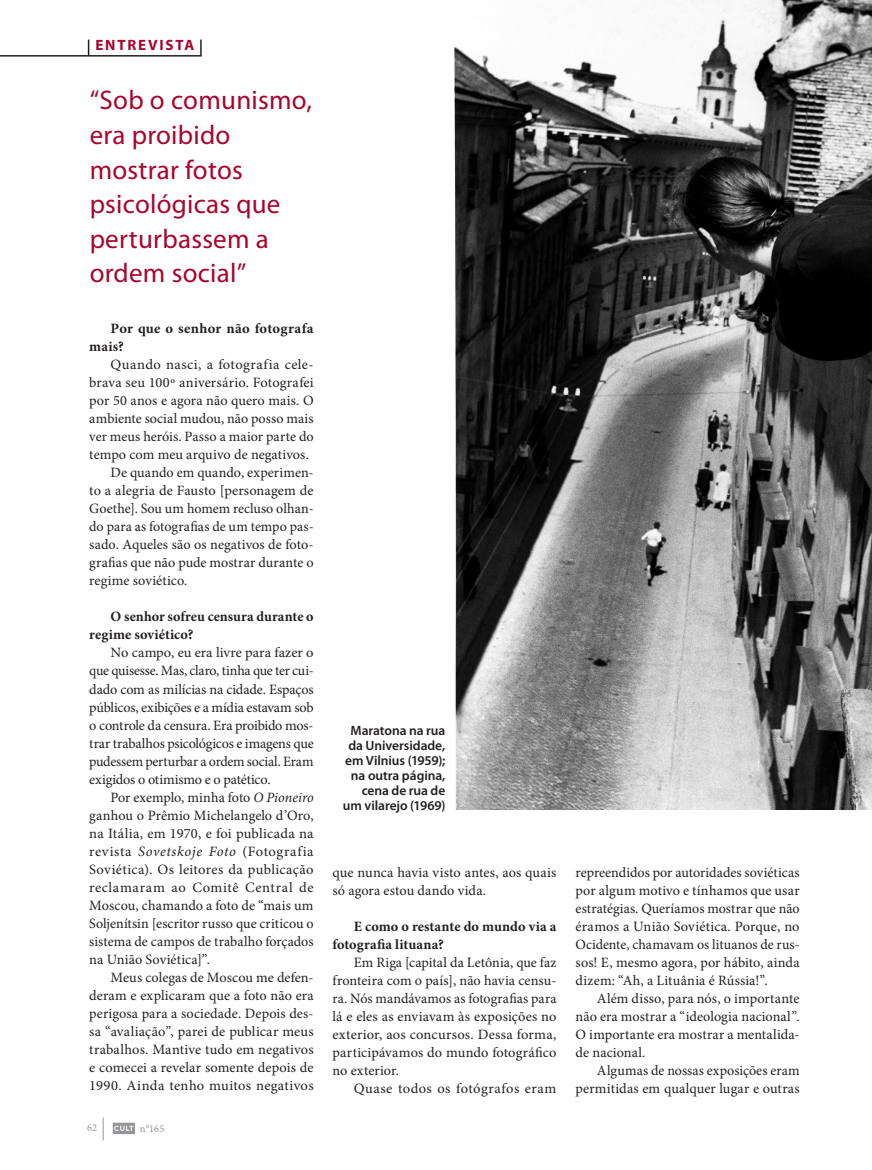
<style>
.page{position:relative;width:872px;height:1170px;background:#fff}
.page>*{position:absolute;margin:0;border:0;box-sizing:border-box;transform-origin:0 0}
._0_olho{font:27px/34.5px "Myriad Pro";letter-spacing:.01em;color:#a7052d}
.t1{font:700 15px "Myriad Pro";letter-spacing:.12em;color:#a7052d}
._0_entrevista_pong{font:14.25px/18px "Minion Pro";letter-spacing:.005em;color:#231f20;text-align:justify}
._0_entrevista_ping{font:700 14.25px/18px "Minion Pro";letter-spacing:.01em;color:#231f20}
._0_entrevista_pong-2{font:14.25px "Minion Pro";letter-spacing:.03em;color:#231f20}
._0_legenda{font:600 13.5px/15px "Myriad Pro";letter-spacing:-.005em;color:#231f20}
.t2{font:10.5px "Minion Pro";color:#939598}
.s1{font-style:italic}
</style>
<div class="page">
<svg style="left:113px;top:1122px;width:22px;height:11px"></svg>
<svg style="left:103px;top:1117px;width:1px;height:23px"></svg>
<hr style="left:0;top:55px;width:202px;height:2px;background:#231f20">
<svg style="left:88px;top:40px;width:1px;height:15px"></svg>
<svg style="left:200px;top:40px;width:2px;height:16px"></svg>
<img style="left:454px;top:0;width:418px;height:809px">
<p class="t1" style="left:95px;top:35px;width:100px">ENTREVISTA</p>
<p class="_0_olho" style="left:90px;top:83px;width:224px">“Sob o comunismo, era proibido mostrar fotos psicológicas que perturbassem a ordem social”</p>
<p class="_0_entrevista_ping" style="left:89px;top:319px;width:226px;text-indent:21px">Por que o senhor não fotografa mais?</p>
<p class="_0_entrevista_pong" style="left:89px;top:356px;width:226px;text-indent:21px">Quando nasci, a fotografia cele&shy;brava seu 100º aniversário. Fotografei por 50 anos e agora não quero mais. O ambiente social mudou, não posso mais ver meus heróis. Passo a maior parte do tempo com meu arquivo de negativos.</p>
<p class="_0_entrevista_pong" style="left:89px;top:464px;width:226px;text-indent:21px">De quando em quando, experimen&shy;to a alegria de Fausto [personagem de Goethe]. Sou um homem recluso olhan&shy;do para as fotografias de um tempo pas&shy;sado. Aqueles são os negativos de foto&shy;grafias que não pude mostrar durante o regime soviético.</p>
<p class="_0_entrevista_ping" style="left:89px;top:607px;width:226px;text-indent:21px">O senhor sofreu censura durante o regime soviético?</p>
<p class="_0_entrevista_pong" style="left:89px;top:644px;width:226px;text-indent:21px">No campo, eu era livre para fazer o que quisesse. Mas, claro, tinha que ter cui&shy;dado com as milícias na cidade. Espaços públicos, exibições e a mídia estavam sob o controle da censura. Era proibido mos&shy;trar trabalhos psicológicos e imagens que pudessem perturbar a ordem social. Eram exigidos o otimismo e o patético.</p>
<p class="_0_entrevista_pong" style="left:89px;top:788px;width:226px;text-indent:21px">Por exemplo, minha foto <span class="s1">O Pioneiro </span>ganhou o Prêmio Michelangelo d’Oro, na Itália, em 1970, e foi publicada na revista <span class="s1">Sovetskoje Foto</span> (Fotografia Soviética). Os leitores da publicação reclamaram ao Comitê Central de Moscou, chamando a foto de “mais um Soljenítsin [escritor russo que criticou o sistema de campos de trabalho forçados na União Soviética]”.</p>
<p class="_0_entrevista_pong" style="left:89px;top:968px;width:226px;text-indent:21px">Meus colegas de Moscou me defen&shy;deram e explicaram que a foto não era perigosa para a sociedade. Depois des&shy;sa “avaliação”, parei de publicar meus trabalhos. Mantive tudo em negativos e comecei a revelar somente depois de 1990. Ainda tenho muitos negativos</p>
<p class="t2" style="left:87px;top:1120px;width:12px">62</p>
<p class="t2" style="left:140px;top:1121px;width:26px">n°165</p>
<p class="_0_legenda" style="left:348px;top:722px;width:99px">Maratona na rua da Universidade,</p>
<p class="_0_legenda" style="left:343px;top:752px;width:104px;text-align:right">em Vilnius (1959); na outra página, cena de rua de um vilarejo (1969)</p>
<p class="_0_entrevista_pong" style="left:332px;top:863px;width:225px">que nunca havia visto antes, aos quais só agora estou dando vida.</p>
<p class="_0_entrevista_ping" style="left:332px;top:917px;width:225px;text-indent:21px">E como o restante do mundo via a fotografia lituana?</p>
<p class="_0_entrevista_pong" style="left:332px;top:953px;width:225px;text-indent:21px">Em Riga [capital da Letônia, que faz fronteira com o país], não havia censu&shy;ra. Nós mandávamos as fotografias para lá e eles as enviavam às exposições no exterior, aos concursos. Dessa forma, participávamos do mundo fotográfico no exterior.</p>
<p class="_0_entrevista_pong-2" style="left:354px;top:1079px;width:204px">Quase todos os fotógrafos eram</p>
<p class="_0_entrevista_pong" style="left:575px;top:863px;width:225px">repreendidos por autoridades soviéticas por algum motivo e tínhamos que usar estratégias. Queríamos mostrar que não éramos a União Soviética. Porque, no Ocidente, chamavam os lituanos de rus&shy;sos! E, mesmo agora, por hábito, ainda dizem: “Ah, a Lituânia é Rússia!”.</p>
<p class="_0_entrevista_pong" style="left:575px;top:989px;width:225px;text-indent:21px">Além disso, para nós, o importante não era mostrar a “ideologia nacional”.<br>O importante era mostrar a mentalida&shy;de nacional.</p>
<p class="_0_entrevista_pong" style="left:575px;top:1061px;width:225px;text-align:right">Algumas de nossas exposições eram permitidas em qualquer lugar e outras</p>
</div>
